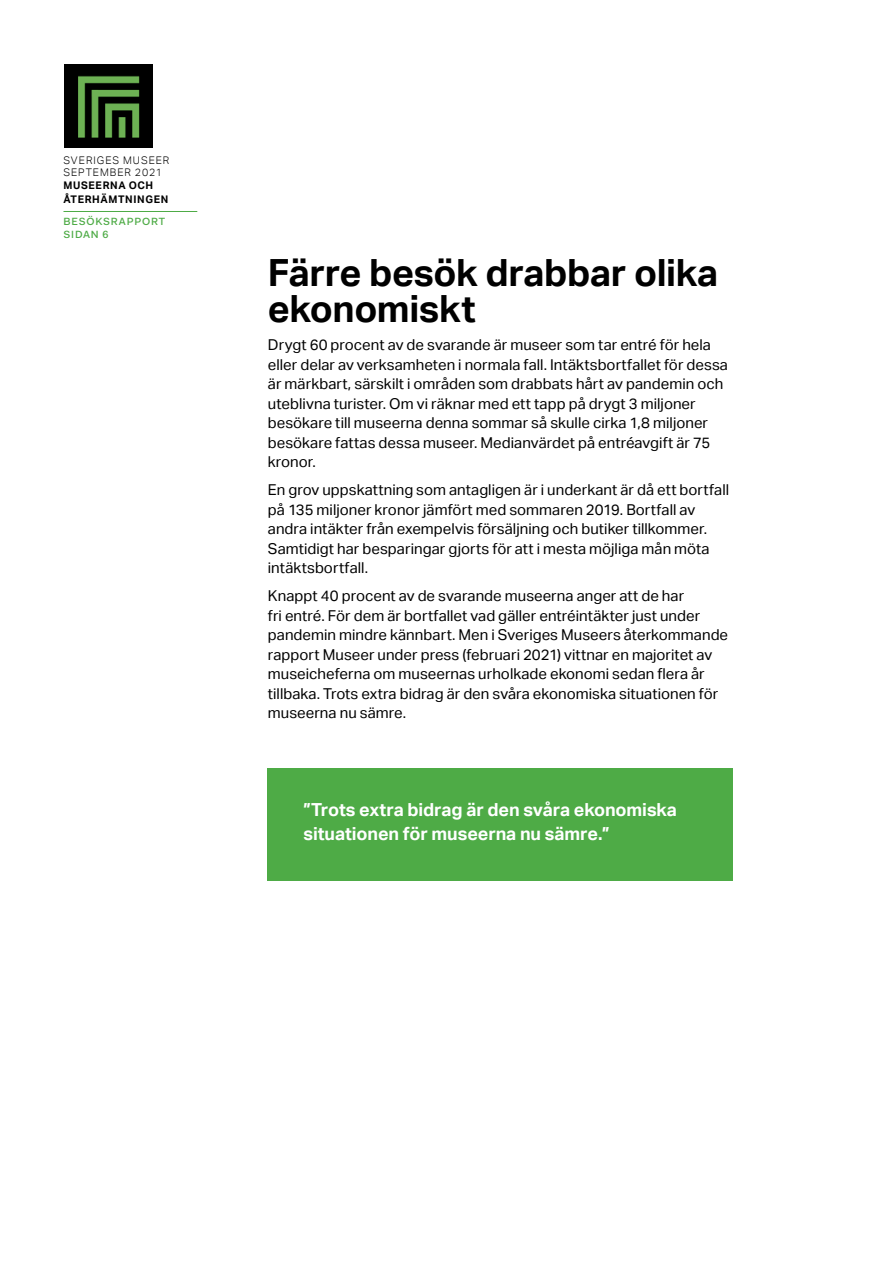
<style>
.page{position:relative;width:893px;height:1263px;background:#fff}
.page>*{position:absolute;margin:0;border:0;box-sizing:border-box;transform-origin:0 0}
.Mindre_rubrik_rappor{font:700 37.5px/36px "Aktiv Grotesk";letter-spacing:-.01em;color:#000}
.Mellanrubrik_rapport{font:700 18px/24px "Aktiv Grotesk";letter-spacing:-.005em;color:#fff}
.Brödtext_rapport{font:15px/19.5px "Aktiv Grotesk";letter-spacing:.005em;color:#000}
.t1{font:300 10.5px/12px "Aktiv Grotesk";letter-spacing:.095em;color:#000}
.t2{font:700 10.5px/13.5px "Aktiv Grotesk";letter-spacing:.06em;color:#000}
.t3{font:500 10.5px/13.5px "Fakt Pro";letter-spacing:.08em;color:#4eab46}
</style>
<div class="page">
<hr style="left:63px;top:211px;width:134px;height:1px;background:#4eab46">
<img style="left:65px;top:65px;width:87px;height:83px">
<div style="left:267px;top:768px;width:465px;height:113px;background:#4eab46"></div>
<p class="t1" style="left:63px;top:154px;width:108px">SVERIGES MUSEER<br>SEPTEMBER 2021</p>
<p class="t2" style="left:63px;top:179px;width:106px">MUSEERNA OCH<br>ÅTERHÄMTNINGEN</p>
<p class="t3" style="left:63px;top:214px;width:103px">BESÖKSRAPPORT<br>SIDAN 6</p>
<p class="Mindre_rubrik_rappor" style="left:268px;top:255px;width:452px">Färre besök drabbar olika ekonomiskt</p>
<p class="Brödtext_rapport" style="left:268px;top:335px;width:462px">Drygt 60 procent av de svarande är museer som tar entré för hela eller delar av verksamheten i normala fall. Intäktsbortfallet för dessa är märkbart, särskilt i områden som drabbats hårt av pandemin och uteblivna turister. Om vi räknar med ett tapp på drygt 3 miljoner besökare till museerna denna sommar så skulle cirka 1,8 miljoner besökare fattas dessa museer. Medianvärdet på entréavgift är 75 kronor.</p>
<p class="Brödtext_rapport" style="left:268px;top:480px;width:463px">En grov uppskattning som antagligen är i underkant är då ett bortfall på 135 miljoner kronor jämfört med sommaren 2019. Bortfall av andra intäkter från exempelvis försäljning och butiker tillkommer.<br>Samtidigt har besparingar gjorts för att i mesta möjliga mån möta intäktsbortfall.</p>
<p class="Brödtext_rapport" style="left:268px;top:586px;width:462px">Knappt 40 procent av de svarande museerna anger att de har<br>fri entré. För dem är bortfallet vad gäller entréintäkter just under pandemin mindre kännbart. Men i Sveriges Museers återkommande rapport Museer under press (februari 2021) vittnar en majoritet av museicheferna om museernas urholkade ekonomi sedan flera år tillbaka. Trots extra bidrag är den svåra ekonomiska situationen för museerna nu sämre.</p>
<p class="Mellanrubrik_rapport" style="left:304px;top:798px;width:375px">”Trots extra bidrag är den svåra ekonomiska situationen för museerna nu sämre.”</p>
</div>
